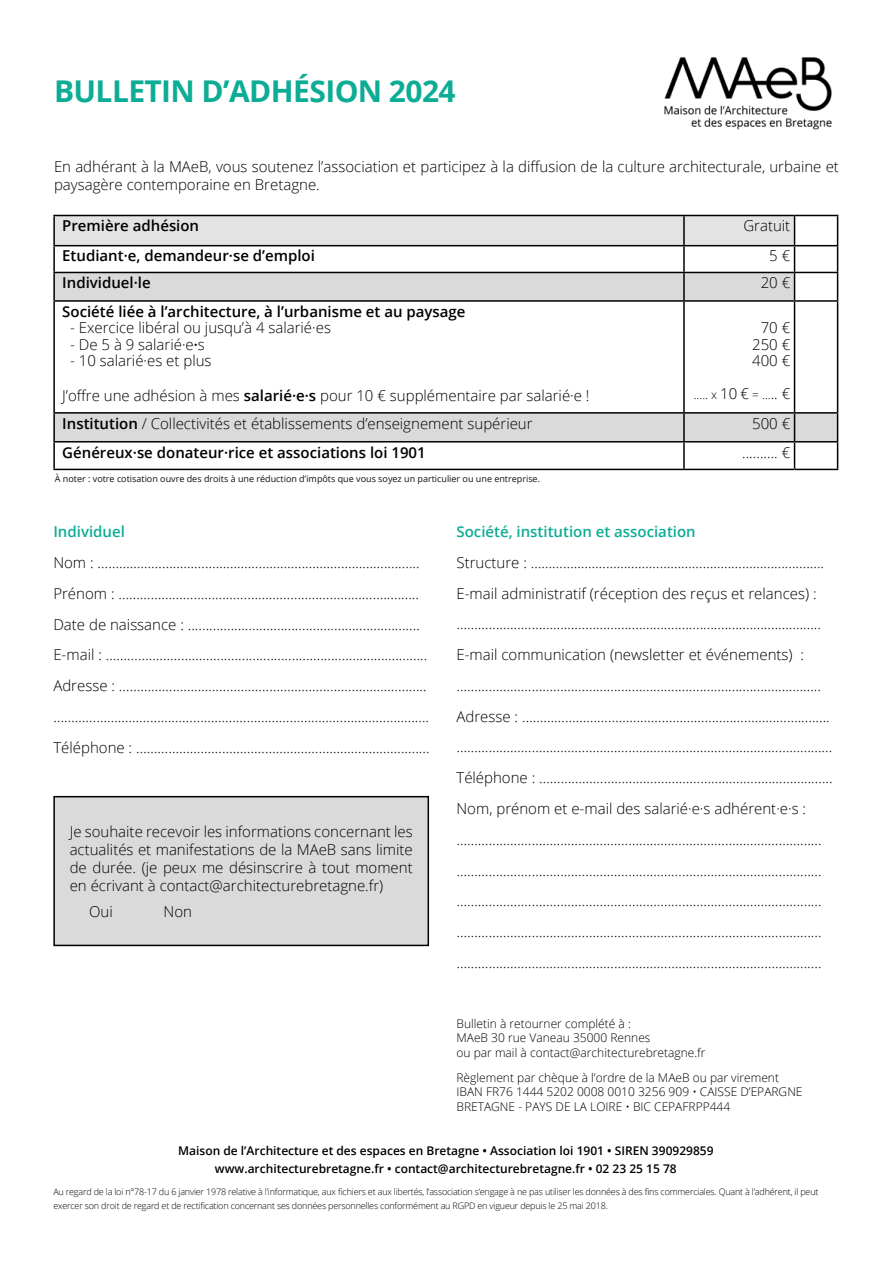
<style>
.page{position:relative;width:893px;height:1263px;background:#fff}
.page>*{position:absolute;margin:0;border:0;box-sizing:border-box;transform-origin:0 0}
.t1{font:700 30px "Open Sans";letter-spacing:-.02em;color:#0dac94}
.t2{font:300 15px/30.8px "Open Sans";color:#000}
.t3{font:600 15px "Open Sans";color:#000}
.t4{font:600 15px "Open Sans";color:#0dac94}
.t5{font:300 12px/14.4px "Open Sans";color:#000}
.t6{font:600 12px/18px "Open Sans";color:#000;text-align:center}
.t7{font:300 9px/13.5px "Open Sans";letter-spacing:-.02em;color:#000}
.t8{font:9px "Open Sans";color:#12110c}
.s1{font-weight:600}
.s2{font-size:15px}
</style>
<div class="page">
<div style="left:54px;top:797px;width:374px;height:148px;background:#dadada"></div>
<div style="left:53px;top:796px;width:376px;height:150px;border:2px solid #000"></div>
<img style="left:664px;top:57px;width:168px;height:73px">
<hr style="left:53px;top:246px;width:2px;height:26px;background:#000">
<hr style="left:53px;top:272px;width:631px;height:1px;background:#000">
<hr style="left:53px;top:273px;width:2px;height:27px;background:#000">
<hr style="left:794px;top:272px;width:44px;height:1px;background:#000">
<hr style="left:53px;top:300px;width:631px;height:2px;background:#000">
<hr style="left:53px;top:302px;width:2px;height:110px;background:#000">
<hr style="left:684px;top:300px;width:110px;height:2px;background:#000">
<hr style="left:683px;top:302px;width:2px;height:110px;background:#000">
<hr style="left:794px;top:300px;width:44px;height:2px;background:#000">
<hr style="left:794px;top:302px;width:1px;height:110px;background:#000">
<hr style="left:837px;top:302px;width:1px;height:110px;background:#000">
<hr style="left:684px;top:412px;width:110px;height:2px;background:#000">
<hr style="left:794px;top:412px;width:44px;height:2px;background:#000">
<hr style="left:53px;top:442px;width:2px;height:27px;background:#000">
<svg style="left:54px;top:413px;width:784px;height:56px"></svg>
<hr style="left:53px;top:469px;width:631px;height:1px;background:#000">
<hr style="left:684px;top:469px;width:110px;height:1px;background:#000">
<hr style="left:794px;top:469px;width:44px;height:1px;background:#000">
<hr style="left:53px;top:215px;width:631px;height:1px;background:#000">
<hr style="left:53px;top:216px;width:2px;height:29px;background:#000">
<hr style="left:794px;top:215px;width:44px;height:1px;background:#000">
<svg style="left:54px;top:215px;width:741px;height:85px"></svg>
<svg style="left:837px;top:216px;width:1px;height:84px"></svg>
<hr style="left:53px;top:245px;width:631px;height:1px;background:#000">
<hr style="left:684px;top:245px;width:110px;height:1px;background:#000">
<hr style="left:794px;top:245px;width:44px;height:1px;background:#000">
<hr style="left:53px;top:412px;width:631px;height:2px;background:#000">
<hr style="left:53px;top:414px;width:2px;height:27px;background:#000">
<hr style="left:683px;top:414px;width:2px;height:27px;background:#000">
<hr style="left:53px;top:441px;width:631px;height:1px;background:#000">
<h1 class="t1" style="left:54px;top:70px;width:403px">BULLETIN D’ADHÉSION 2024</h1>
<p class="t2" style="left:54px;top:157px;width:786px;line-height:18px">En adhérant à la MAeB, vous soutenez l’association et participez à la diffusion de la culture architecturale, urbaine et paysagère contemporaine en Bretagne.</p>
<p class="t3" style="left:62px;top:215px;width:138px">Première adhésion</p>
<p class="t2" style="left:743px;top:210px;width:48px">Gratuit</p>
<p class="t3" style="left:62px;top:246px;width:254px">Etudiant·e, demandeur·se d’emploi</p>
<p class="t2" style="left:769px;top:240px;width:23px">5 €</p>
<p class="t3" style="left:62px;top:272px;width:90px">Individuel·le</p>
<p class="t2" style="left:761px;top:267px;width:31px">20 €</p>
<p class="t3" style="left:62px;top:301px;width:405px">Société liée à l’architecture, à l’urbanisme et au paysage</p>
<p class="t2" style="left:70px;top:312px;width:262px">- Exercice libéral ou jusqu’à 4 salarié·es</p>
<p class="t2" style="left:70px;top:328px;width:136px">- De 5 à 9 salarié·e<span class="s1">·</span>s</p>
<p class="t2" style="left:70px;top:345px;width:143px">- 10 salarié·es et plus</p>
<p class="t2" style="left:62px;top:379px;width:529px">J’offre une adhésion à mes <span class="s1">salarié·e·s</span> pour 10 € supplémentaire par salarié·e !</p>
<p class="t2" style="left:752px;top:319px;width:40px;line-height:16.5px;text-align:center">70 €<br>250 €<br>400 €</p>
<p class="t5" style="left:694px;top:387px;width:98px">..... x <span class="s2">10 €</span> = ...<span class="s2">.. €</span></p>
<p class="t2" style="left:62px;top:407px;width:472px"><span class="s1">Institution</span> / Collectivités et établissements d’enseignement supérieur</p>
<p class="t2" style="left:752px;top:407px;width:40px">500 €</p>
<p class="t3" style="left:62px;top:442px;width:365px">Généreux·se donateur·rice et associations loi 1901</p>
<p class="t2" style="left:742px;top:436px;width:50px">.......... €</p>
<p class="t8" style="left:55px;top:472px;width:487px">À noter : votre cotisation ouvre des droits à une réduction d’impôts que vous soyez un particulier ou une entreprise.</p>
<p class="t4" style="left:53px;top:521px;width:73px">Individuel</p>
<p class="t2" style="left:53px;top:547px;width:378px">Nom : …………………………………………………..…………………..........<br>Prénom : ………………………………………………..………………..........<br>Date de naissance : .................................................................<br>E-mail : …………………………............................................................<br>Adresse : …………………………………………………..………………......... …………………………………………………………………………………….........<br>Téléphone : ………………………………………………………..………........</p>
<p class="t2" style="left:70px;top:822px;width:345px;line-height:18px;text-align:justify">Je souhaite recevoir les informations concernant les actualités et manifestations de la MAeB sans limite de durée. (je peux me désinscrire à tout moment en écrivant à contact@architecturebretagne.fr)</p>
<p class="t2" style="left:89px;top:896px;width:25px">Oui</p>
<p class="t2" style="left:164px;top:896px;width:30px">Non</p>
<p class="t4" style="left:456px;top:521px;width:241px">Société, institution et association</p>
<p class="t2" style="left:456px;top:547px;width:378px">Structure : ………………………………………………..……….................<br>E-mail administratif (réception des reçus et relances) : ……………………………………............................................................<br>E-mail communication (newsletter et événements) : ……………………………………............................................................<br>Adresse : …………………………………………………..………………......... …………………………………………………………………………………….........<br>Téléphone : ………………………………………………………..………........<br>Nom, prénom et e-mail des salarié·e·s adhérent·e·s : ……………………………………………………………………………………...... ……………………………………………………………………………………...... ……………………………………………………………………………………...... ……………………………………………………………………………………...... ………………..………………………………………………………………..........</p>
<p class="t5" style="left:456px;top:1016px;width:251px">Bulletin à retourner complété à :<br>MAeB 30 rue Vaneau 35000 Rennes<br>ou par mail à contact@architecturebretagne.fr</p>
<p class="t5" style="left:456px;top:1070px;width:348px">Règlement par chèque à l’ordre de la MAeB ou par virement<br>IBAN FR76 1444 5202 0008 0010 3256 909 • CAISSE D’EPARGNE<br>BRETAGNE - PAYS DE LA LOIRE • BIC CEPAFRPP444</p>
<p class="t6" style="left:178px;top:1141px;width:537px">Maison de l’Architecture et des espaces en Bretagne • Association loi 1901 • SIREN 390929859 www.architecturebretagne.fr • contact@architecturebretagne.fr • 02 23 25 15 78</p>
<p class="t7" style="left:53px;top:1185px;width:767px">Au regard de la loi n°78-17 du 6 janvier 1978 relative à l’informatique, aux fichiers et aux libertés, l’association s’engage à ne pas utiliser les données à des fins commerciales. Quant à l’adhérent, il peut exercer son droit de regard et de rectification concernant ses données personnelles conformément au RGPD en vigueur depuis le 25 mai 2018.</p>
</div>
